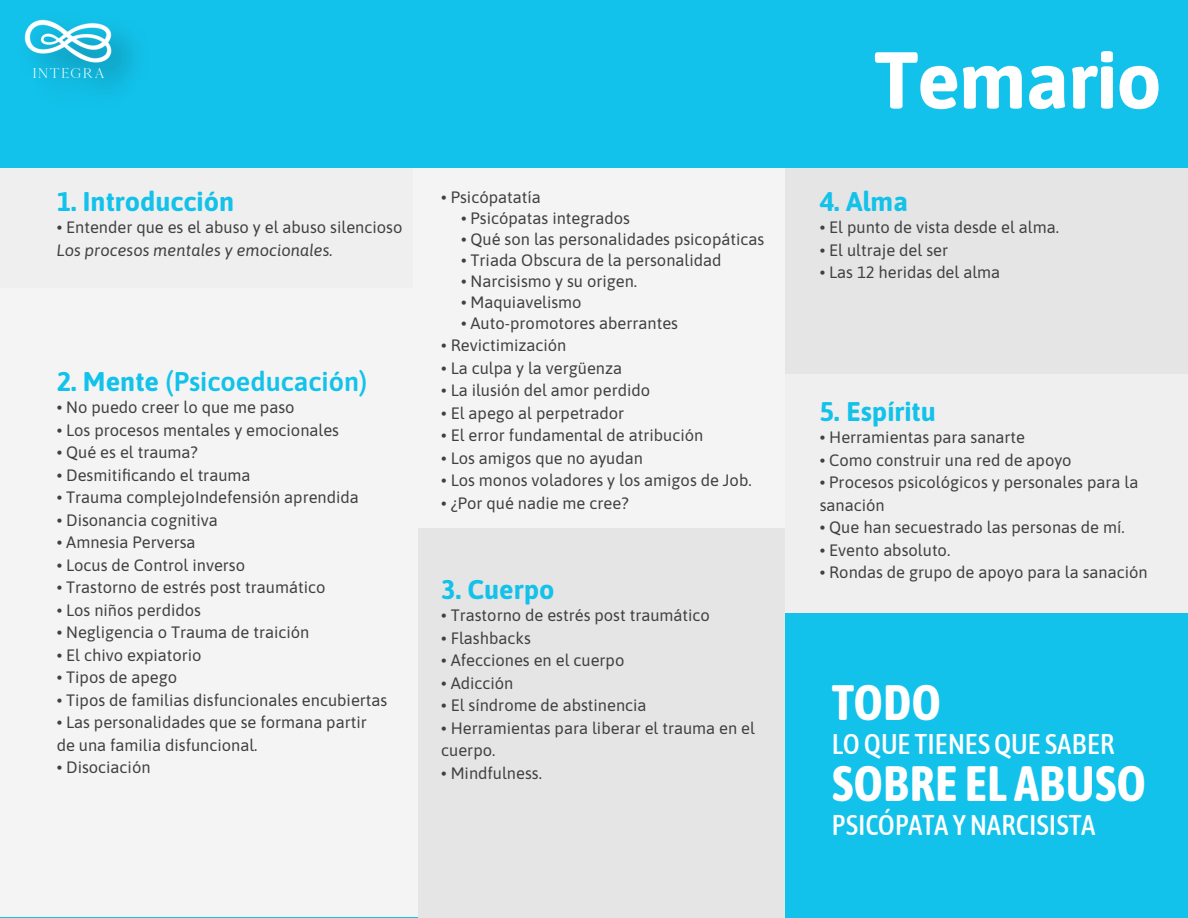
<style>
.page{position:relative;width:1188px;height:918px;background:#13c2ea}
.page>*{position:absolute;margin:0;border:0;box-sizing:border-box;transform-origin:0 0}
.t1{font:700 80.4px "Asap";letter-spacing:-.015em;color:#fff}
.t2{font:700 49.5px "Asap Condensed";color:#fff}
.t3{font:500 28.5px "Asap Condensed";color:#fff}
.t4{font:700 27px "Asap";color:#13c2ea}
.t5{font:600 27px "Asap";color:#13c2ea}
.t6{font:16.5px/22.5px "Asap";color:#404040}
.t7{font:italic 16.5px "Asap";color:#404040}
.t8{font:13.95px "Cammron Demo";letter-spacing:.1em;color:#fff}
.s1{font-weight:700}
</style>
<div class="page">
<div style="left:0;top:169px;width:418px;height:120px;background:#efefef"></div>
<div style="left:0;top:288px;width:418px;height:628px;background:#f4f4f4"></div>
<div style="left:414px;top:169px;width:373px;height:364px;background:#f4f4f4"></div>
<div style="left:785px;top:367px;width:403px;height:246px;background:#efefef"></div>
<div style="left:785px;top:169px;width:403px;height:205px;background:#e5e5e5"></div>
<div style="left:418px;top:528px;width:367px;height:390px;background:#e5e5e5"></div>
<img style="left:24px;top:19px;width:90px;height:30px">
<img style="left:26px;top:49px;width:116px;height:50px">
<p class="t8" style="left:33px;top:67px;width:73px">INTEGRA</p>
<h3 class="t4" style="left:57px;top:183px;width:179px">1. Introducción</h3>
<p class="t6" style="left:57px;top:215px;width:347px">• Entender que es el abuso y el abuso silencioso</p>
<p class="t7" style="left:57px;top:238px;width:278px">Los procesos mentales y emocionales.</p>
<h3 class="t5" style="left:57px;top:363px;width:312px"><span class="s1">2. Mente</span> (Psicoeducación)</h3>
<p class="t6" style="left:57px;top:395px;width:239px">• No puedo creer lo que me paso</p>
<p class="t6" style="left:57px;top:418px;width:284px">• Los procesos mentales y emocionales</p>
<p class="t6" style="left:57px;top:440px;width:143px">• Qué es el trauma?</p>
<p class="t6" style="left:57px;top:463px;width:195px">• Desmitificando el trauma</p>
<p class="t6" style="left:57px;top:485px;width:304px">• Trauma complejoIndefensión aprendida</p>
<p class="t6" style="left:57px;top:508px;width:163px">• Disonancia cognitiva</p>
<p class="t6" style="left:57px;top:530px;width:140px">• Amnesia Perversa</p>
<p class="t6" style="left:57px;top:553px;width:190px">• Locus de Control inverso</p>
<p class="t6" style="left:57px;top:575px;width:270px">• Trastorno de estrés post traumático</p>
<p class="t6" style="left:57px;top:598px;width:146px">• Los niños perdidos</p>
<p class="t6" style="left:57px;top:620px;width:254px">• Negligencia o Trauma de traición</p>
<p class="t6" style="left:57px;top:643px;width:146px">• El chivo expiatorio</p>
<p class="t6" style="left:57px;top:665px;width:122px">• Tipos de apego</p>
<p class="t6" style="left:57px;top:688px;width:332px">• Tipos de familias disfuncionales encubiertas</p>
<p class="t6" style="left:57px;top:710px;width:312px">• Las personalidades que se formana partir de una familia disfuncional.</p>
<p class="t6" style="left:57px;top:755px;width:95px">• Disociación</p>
<p class="t6" style="left:441px;top:185px;width:101px">• Psicópatatía</p>
<p class="t6" style="left:461px;top:206px;width:171px">• Psicópatas integrados</p>
<p class="t6" style="left:461px;top:227px;width:305px">• Qué son las personalidades psicopáticas</p>
<p class="t6" style="left:461px;top:248px;width:262px">• Triada Obscura de la personalidad</p>
<p class="t6" style="left:461px;top:269px;width:178px">• Narcisismo y su origen.</p>
<p class="t6" style="left:461px;top:290px;width:122px">• Maquiavelismo</p>
<p class="t6" style="left:461px;top:311px;width:219px">• Auto-promotores aberrantes</p>
<p class="t6" style="left:441px;top:333px;width:127px">• Revictimización</p>
<p class="t6" style="left:441px;top:356px;width:182px">• La culpa y la vergüenza</p>
<p class="t6" style="left:441px;top:378px;width:210px">• La ilusión del amor perdido</p>
<p class="t6" style="left:441px;top:401px;width:185px">• El apego al perpetrador</p>
<p class="t6" style="left:441px;top:423px;width:264px">• El error fundamental de atribución</p>
<p class="t6" style="left:441px;top:446px;width:203px">• Los amigos que no ayudan</p>
<p class="t6" style="left:441px;top:469px;width:312px">• Los monos voladores y los amigos de Job.</p>
<p class="t6" style="left:441px;top:491px;width:189px">• ¿Por qué nadie me cree?</p>
<h3 class="t4" style="left:441px;top:571px;width:115px">3. Cuerpo</h3>
<p class="t6" style="left:441px;top:603px;width:270px">• Trastorno de estrés post traumático</p>
<p class="t6" style="left:441px;top:626px;width:91px">• Flashbacks</p>
<p class="t6" style="left:441px;top:648px;width:185px">• Afecciones en el cuerpo</p>
<p class="t6" style="left:441px;top:671px;width:74px">• Adicción</p>
<p class="t6" style="left:441px;top:693px;width:207px">• El síndrome de abstinencia</p>
<p class="t6" style="left:441px;top:716px;width:315px">• Herramientas para liberar el trauma en el cuerpo.</p>
<p class="t6" style="left:441px;top:761px;width:102px">• Mindfulness.</p>
<h1 class="t1" style="left:874px;top:25px;width:289px">Temario</h1>
<h3 class="t4" style="left:820px;top:183px;width:90px">4. Alma</h3>
<p class="t6" style="left:820px;top:215px;width:241px">• El punto de vista desde el alma.</p>
<p class="t6" style="left:820px;top:238px;width:130px">• El ultraje del ser</p>
<p class="t6" style="left:820px;top:260px;width:182px">• Las 12 heridas del alma</p>
<h3 class="t4" style="left:820px;top:393px;width:118px">5. Espíritu</h3>
<p class="t6" style="left:820px;top:425px;width:207px">• Herramientas para sanarte</p>
<p class="t6" style="left:820px;top:448px;width:253px">• Como construir una red de apoyo</p>
<p class="t6" style="left:820px;top:470px;width:320px">• Procesos psicológicos y personales para la sanación</p>
<p class="t6" style="left:820px;top:515px;width:307px">• Que han secuestrado las personas de mí.</p>
<p class="t6" style="left:820px;top:538px;width:132px">• Evento absoluto.</p>
<p class="t6" style="left:820px;top:560px;width:329px">• Rondas de grupo de apoyo para la sanación</p>
<h2 class="t2" style="left:832px;top:670px;width:111px">TODO</h2>
<h3 class="t3" style="left:832px;top:725px;width:284px">LO QUE TIENES QUE SABER</h3>
<h2 class="t2" style="left:832px;top:750px;width:316px">SOBRE EL ABUSO</h2>
<h3 class="t3" style="left:832px;top:806px;width:265px">PSICÓPATA Y NARCISISTA</h3>
</div>
